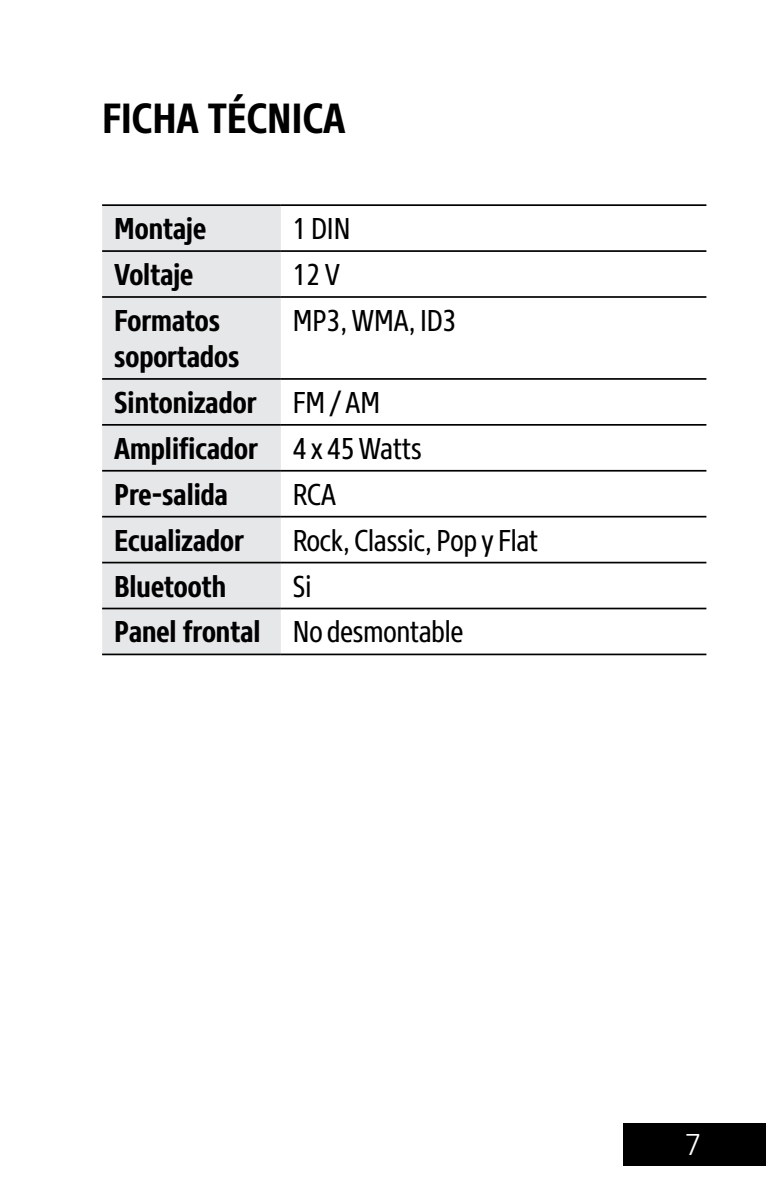
<style>
.page{position:relative;width:766px;height:1191px;background:#fff}
.page>*{position:absolute;margin:0;border:0;box-sizing:border-box;transform-origin:0 0}
.t1{font:700 42px "Core Sans N67 Cn";color:#000}
.t2{font:700 30px/45.9px "Core Sans N67 Cn";color:#000}
.t3{font:30px/45.9px "Core Sans N47 Cn";color:#000}
.t4{font:300 30px "Core Sans N35";color:#fff}
.s1{font-family:"Core Sans N47 Cn";font-weight:400}
.s2{font-family:"Core Sans N67 Cn";font-weight:700}
</style>
<div class="page">
<div style="left:622px;top:1123px;width:143px;height:42px;background:#000"></div>
<div style="left:102px;top:206px;width:179px;height:447px;background:#e6e7e8"></div>
<hr style="left:102px;top:204px;width:179px;height:2px;background:#000">
<hr style="left:281px;top:204px;width:425px;height:2px;background:#000">
<hr style="left:102px;top:250px;width:179px;height:2px;background:#000">
<hr style="left:281px;top:250px;width:425px;height:2px;background:#000">
<hr style="left:102px;top:296px;width:179px;height:2px;background:#000">
<hr style="left:281px;top:296px;width:425px;height:2px;background:#000">
<hr style="left:102px;top:378px;width:179px;height:2px;background:#000">
<hr style="left:281px;top:378px;width:425px;height:2px;background:#000">
<hr style="left:102px;top:424px;width:179px;height:2px;background:#000">
<hr style="left:281px;top:424px;width:425px;height:2px;background:#000">
<hr style="left:102px;top:470px;width:179px;height:1px;background:#000">
<hr style="left:281px;top:470px;width:425px;height:1px;background:#000">
<hr style="left:102px;top:516px;width:179px;height:1px;background:#000">
<hr style="left:281px;top:516px;width:425px;height:1px;background:#000">
<hr style="left:102px;top:562px;width:179px;height:1px;background:#000">
<hr style="left:281px;top:562px;width:425px;height:1px;background:#000">
<hr style="left:102px;top:607px;width:179px;height:2px;background:#000">
<hr style="left:281px;top:607px;width:425px;height:2px;background:#000">
<hr style="left:102px;top:653px;width:179px;height:2px;background:#000">
<hr style="left:281px;top:653px;width:425px;height:2px;background:#000">
<h1 class="t1" style="left:102px;top:91px;width:245px">Ficha técnica</h1>
<p class="t2" style="left:114px;top:206px;width:93px">Montaje</p>
<p class="t3" style="left:293px;top:205px;width:59px">1 DIN</p>
<p class="t2" style="left:114px;top:252px;width:81px">Voltaje</p>
<p class="t3" style="left:293px;top:251px;width:49px">12 V</p>
<p class="t2" style="left:114px;top:302px;width:127px;line-height:36px">Formatos soportados</p>
<p class="t3" style="left:293px;top:297px;width:165px">MP3, WMA, ID3</p>
<p class="t2" style="left:114px;top:379px;width:309px">Sintonizador <span class="s1">FM / AM<br></span>Amplificador <span class="s1">4 x 45 Watts<br></span>Pre-salida</p>
<p class="t3" style="left:293px;top:471px;width:45px">RCA</p>
<p class="t2" style="left:114px;top:517px;width:131px">Ecualizador</p>
<p class="t3" style="left:293px;top:517px;width:247px">Rock, Classic, Pop y Flat</p>
<p class="t2" style="left:114px;top:563px;width:113px">Bluetooth</p>
<p class="t3" style="left:114px;top:563px;width:350px;text-indent:179px">Si<br><span class="s2">Panel frontal</span> No desmontable</p>
<p class="t4" style="left:684px;top:1125px;width:19px">7</p>
</div>
